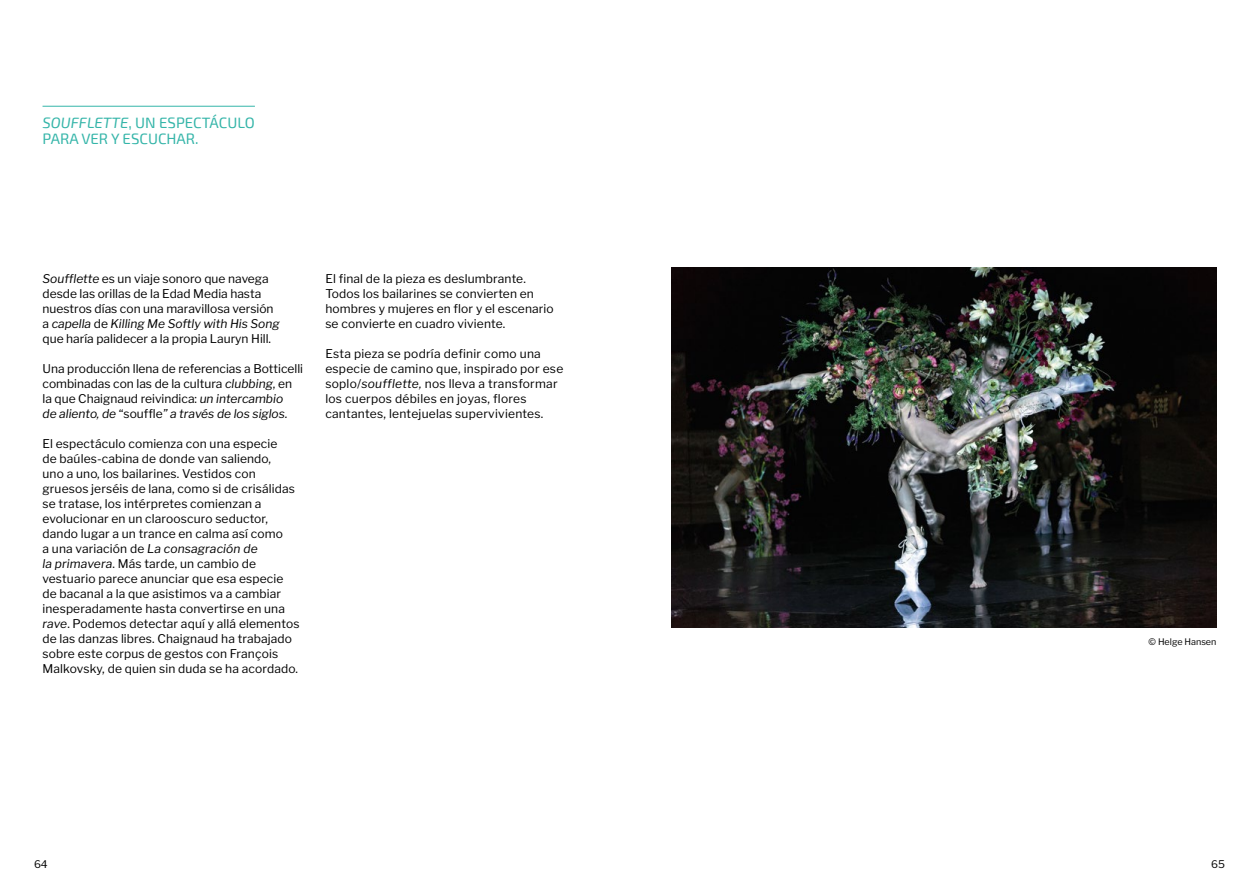
<style>
.page{position:relative;width:1259px;height:893px;background:#fff}
.page>*{position:absolute;margin:0;border:0;box-sizing:border-box;transform-origin:0 0}
.t1{font:15px/16.5px "Exo 2";color:#35b5a9}
.t2{font:12px/15px "Libre Franklin";letter-spacing:.01em;color:#000}
.t3{font:10.5px "Libre Franklin";color:#000}
.t4{font:9px "Libre Franklin";color:#000}
.s1{font-style:italic}
</style>
<div class="page">
<img style="left:671px;top:268px;width:545px;height:360px">
<hr style="left:43px;top:106px;width:212px;height:1px;background:#35b5a9">
<p class="t1" style="left:43px;top:115px;width:214px"><span class="s1">SOUFFLETTE</span>, UN ESPECTÁCULO<br>PARA VER Y ESCUCHAR.</p>
<p class="t2" style="left:43px;top:271px;width:239px"><span class="s1">Soufflette</span> es un viaje sonoro que navega desde las orillas de la Edad Media hasta nuestros días con una maravillosa versión a <span class="s1">capella</span> de <span class="s1">Killing Me Softly with His Song </span>que haría palidecer a la propia Lauryn Hill.</p>
<p class="t2" style="left:43px;top:361px;width:262px">Una producción llena de referencias a Botticelli combinadas con las de la cultura <span class="s1">clubbing</span>, en la que Chaignaud reivindica: <span class="s1">un intercambio<br>de aliento, de</span> “souffle<span class="s1">” a través de los siglos.</span></p>
<p class="t2" style="left:43px;top:436px;width:258px">El espectáculo comienza con una especie<br>de baúles-cabina de donde van saliendo,<br>uno a uno, los bailarines. Vestidos con gruesos jerséis de lana, como si de crisálidas se tratase, los intérpretes comienzan a evolucionar en un clarooscuro seductor, dando lugar a un trance en calma así como<br>a una variación de <span class="s1">La consagración de<br>la primavera</span>. Más tarde, un cambio de vestuario parece anunciar que esa especie de bacanal a la que asistimos va a cambiar inesperadamente hasta convertirse en una <span class="s1">rave</span>. Podemos detectar aquí y allá elementos de las danzas libres. Chaignaud ha trabajado sobre este corpus de gestos con François Malkovsky, de quien sin duda se ha acordado.</p>
<p class="t2" style="left:325px;top:271px;width:230px">El final de la pieza es deslumbrante.<br>Todos los bailarines se convierten en hombres y mujeres en flor y el escenario se convierte en cuadro viviente.</p>
<p class="t2" style="left:325px;top:346px;width:239px">Esta pieza se podría definir como una especie de camino que, inspirado por ese soplo/<span class="s1">soufflette,</span> nos lleva a transformar los cuerpos débiles en joyas, flores cantantes, lentejuelas supervivientes.</p>
<p class="t4" style="left:1148px;top:636px;width:69px">© Helge Hansen</p>
<p class="t3" style="left:34px;top:858px;width:15px">64</p>
<p class="t3" style="left:1211px;top:858px;width:15px">65</p>
</div>
